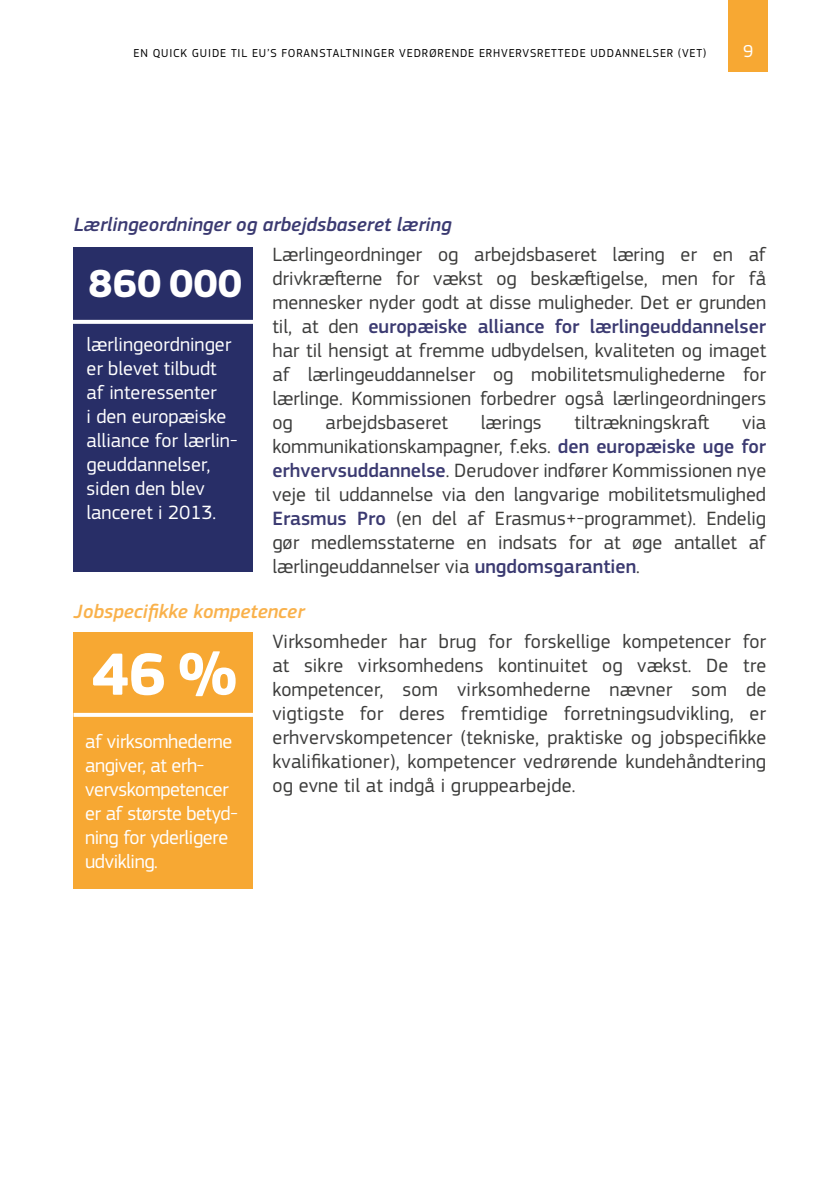
<style>
.page{position:relative;width:840px;height:1191px;background:#fff}
.page>*{position:absolute;margin:0;border:0;box-sizing:border-box;transform-origin:0 0}
.section_heading{font:700 62px "EC Square Sans Pro";color:#fff}
.section_heading-2{font:700 40.6px "EC Square Sans Pro";color:#fff}
.Body_text{font:20px/24px "EC Square Sans Pro";color:#3c3c3b;text-align:justify}
.section_heading-3{font:20px/24px "EC Square Sans Pro";color:#fff}
.section_heading-4{font:20px/24px "EC Square Sans Pro";letter-spacing:-.02em;color:#fff}
.Body_text-2{font:italic 500 20px "EC Square Sans Pro";color:#3b3a71}
.Body_text-3{font:italic 500 20px "EC Square Sans Pro";color:#f9b14b}
.t1{font:18px "EC Square Sans Pro";color:#fff}
.t2{font:12px "EC Square Sans Pro";letter-spacing:.07em;color:#000}
.s1{font-weight:500;color:#3b3a71}
</style>
<div class="page">
<div style="left:727px;top:0;width:40px;height:72px;background:#f7a833"></div>
<div style="left:73px;top:247px;width:180px;height:324px;background:#282e67"></div>
<div style="left:73px;top:632px;width:180px;height:256px;background:#f7a833"></div>
<svg style="left:73px;top:320px;width:180px;height:4px"></svg>
<svg style="left:73px;top:713px;width:180px;height:4px"></svg>
<p class="t2" style="left:133px;top:46px;width:574px">EN QUICK GUIDE TIL EU’S FORANSTALTNINGER VEDRØRENDE ERHVERVSRETTEDE UDDANNELSER (VET)</p>
<p class="t1" style="left:742px;top:40px;width:12px">9</p>
<p class="Body_text-2" style="left:74px;top:213px;width:379px">Lærlingeordninger og arbejdsbaseret læring</p>
<p class="Body_text" style="left:272px;top:242px;width:495px">Lærlingeordninger og arbejdsbaseret læring er en af drivkræfterne for vækst og beskæftigelse, men for få mennesker nyder godt at disse muligheder. Det er grunden til, at den <span class="s1">europæiske alliance for lærlingeuddannelser </span>har til hensigt at fremme udbydelsen, kvaliteten og imaget af lærlingeuddannelser og mobilitetsmulighederne for lærlinge. Kommissionen forbedrer også lærlingeordningers og</p>
<h2 class="section_heading-2" style="left:88px;top:259px;width:155px">860 000</h2>
<h2 class="section_heading-3" style="left:86px;top:332px;width:152px">lærlingeordninger er blevet tilbudt af interessenter<br>i den europæiske alliance for lærlin&shy;geuddannelser, siden den blev lanceret i 2013.</h2>
<p class="Body_text" style="left:325px;top:410px;width:124px">arbejdsbaseret</p>
<p class="Body_text" style="left:480px;top:410px;width:62px">lærings</p>
<p class="Body_text" style="left:574px;top:410px;width:136px">tiltrækningskraft</p>
<p class="Body_text" style="left:272px;top:410px;width:495px;text-indent:469px">via kommunikationskampagner, f.eks. <span class="s1">den europæiske uge for erhvervsuddannelse</span>. Derudover indfører Kommissionen nye veje til uddannelse via den langvarige mobilitetsmulighed <span class="s1">Erasmus Pro</span> (en del af Erasmus+-programmet). Endelig gør medlemsstaterne en indsats for at øge antallet af lærlingeuddannelser via <span class="s1">ungdomsgarantien</span>.</p>
<p class="Body_text-3" style="left:74px;top:600px;width:232px">Jobspecifikke kompetencer</p>
<p class="Body_text" style="left:272px;top:629px;width:495px">Virksomheder har brug for forskellige kompetencer for at sikre virksomhedens kontinuitet og vækst. De tre kompetencer, som virksomhederne nævner som de vigtigste for deres fremtidige forretningsudvikling, er erhvervskompetencer (tekniske, praktiske og jobspecifikke kvalifikationer), kompetencer vedrørende kundehåndtering og evne til at indgå i gruppearbejde.</p>
<h2 class="section_heading" style="left:92px;top:637px;width:147px">46 %</h2>
<h2 class="section_heading-4" style="left:85px;top:730px;width:154px">af virksomhederne angiver, at erh&shy;vervskompetencer er af største betyd&shy;ning for yderligere udvikling.</h2>
</div>
